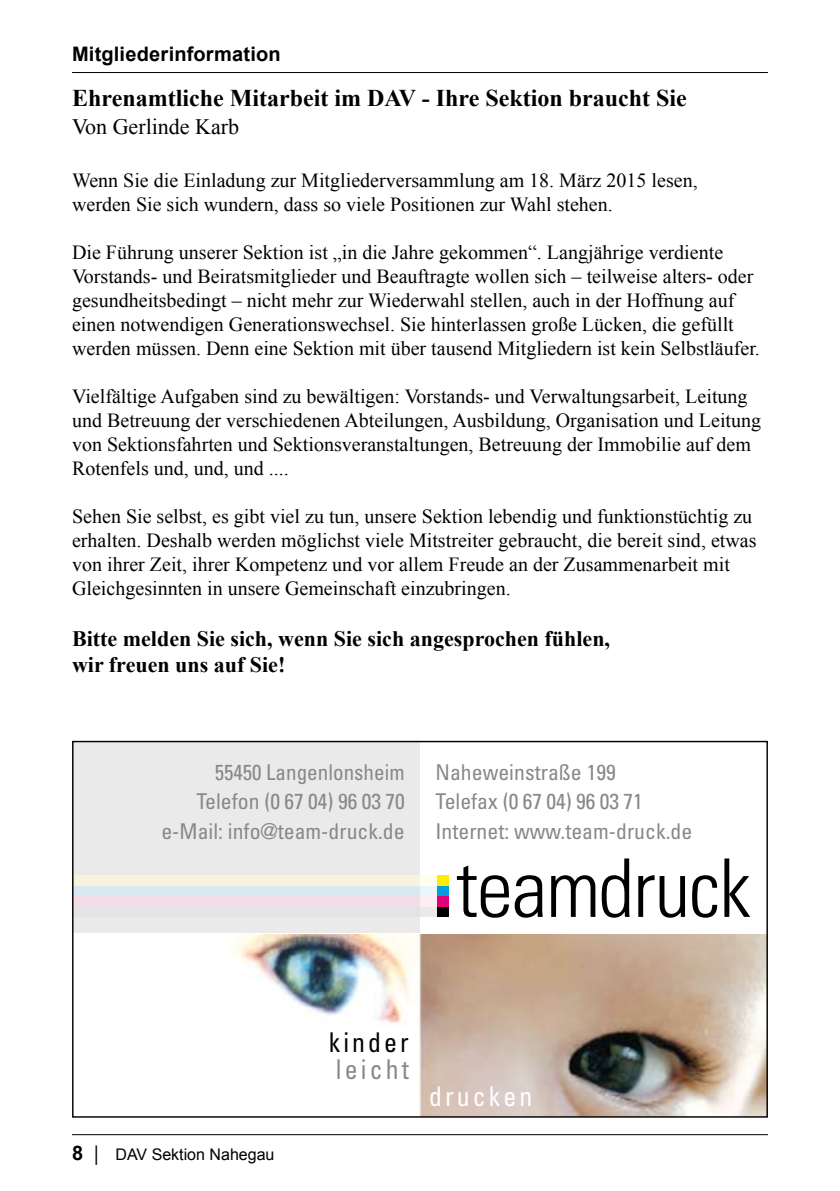
<style>
.page{position:relative;width:840px;height:1191px;background:#fff}
.page>*{position:absolute;margin:0;border:0;box-sizing:border-box;transform-origin:0 0}
.t1{font:condensed 27.2px "Univers";letter-spacing:.12em;color:#fff;scale:.95 1}
.t2{font:condensed 27.2px "Univers";letter-spacing:.12em;color:#000;scale:.95 1}
.t3{font:condensed 27.2px "Univers";letter-spacing:.12em;color:#878889;scale:.95 1}
.t4{font:700 24px "Times New Roman";color:#000}
.t5{font:700 22px/26.4px "Times New Roman";color:#000}
.t6{font:22px "Times New Roman";color:#000}
.t7{font:condensed 21.8px/29.4px "Univers";color:#878889}
.t8{font:20px/24px "Times New Roman";color:#000}
.t9{font:700 20px "Arial";letter-spacing:.01em;color:#000}
.t10{font:16px "Arial";color:#000}
.s1{font-weight:700;font-size:20px}
</style>
<div class="page">
<hr style="left:72px;top:1134px;width:695px;height:1px;background:#000">
<hr style="left:72px;top:72px;width:695px;height:1px;background:#000">
<img style="left:233px;top:934px;width:532px;height:181px">
<div style="left:73px;top:741px;width:347px;height:192px;background:#eaeaea"></div>
<div style="left:73px;top:906px;width:364px;height:10px;background:#eaeaea"></div>
<div style="left:73px;top:896px;width:364px;height:10px;background:#fceef4"></div>
<div style="left:73px;top:885px;width:364px;height:11px;background:#eaf6fc"></div>
<div style="left:73px;top:875px;width:364px;height:10px;background:#fffded"></div>
<div style="left:437px;top:906px;width:11px;height:10px;background:#000"></div>
<div style="left:437px;top:896px;width:11px;height:10px;background:#e2007a"></div>
<div style="left:437px;top:885px;width:11px;height:11px;background:#009ee0"></div>
<div style="left:437px;top:875px;width:11px;height:10px;background:#ffed00"></div>
<svg style="left:724px;top:858px;width:25px;height:59px"></svg>
<svg style="left:692px;top:875px;width:25px;height:42px"></svg>
<svg style="left:638px;top:875px;width:46px;height:42px"></svg>
<svg style="left:551px;top:875px;width:44px;height:42px"></svg>
<svg style="left:456px;top:865px;width:52px;height:52px"></svg>
<svg style="left:514px;top:875px;width:28px;height:42px"></svg>
<svg style="left:601px;top:858px;width:28px;height:59px"></svg>
<div style="left:73px;top:906px;width:347px;height:10px;background:#e3e4e5"></div>
<div style="left:73px;top:896px;width:347px;height:10px;background:#f2dde6"></div>
<div style="left:73px;top:885px;width:347px;height:11px;background:#d8e9f2"></div>
<div style="left:73px;top:875px;width:347px;height:10px;background:#f7f3dd"></div>
<p class="t9" style="left:72px;top:40px;width:210px">Mitgliederinformation</p>
<p class="t4" style="left:72px;top:82px;width:616px">Ehrenamtliche Mitarbeit im DAV - Ihre Sektion braucht Sie</p>
<p class="t6" style="left:72px;top:112px;width:169px">Von Gerlinde Karb</p>
<p class="t8" style="left:72px;top:168px;width:626px">Wenn Sie die Einladung zur Mitgliederversammlung am 18. März 2015 lesen, werden Sie sich wundern, dass so viele Positionen zur Wahl stehen.</p>
<p class="t8" style="left:72px;top:240px;width:689px">Die Führung unserer Sektion ist „in die Jahre gekommen“. Langjährige verdiente Vorstands- und Beiratsmitglieder und Beauftragte wollen sich – teilweise alters- oder gesundheitsbedingt – nicht mehr zur Wiederwahl stellen, auch in der Hoffnung auf einen notwendigen Generationswechsel. Sie hinterlassen große Lücken, die gefüllt werden müssen. Denn eine Sektion mit über tausend Mitgliedern ist kein Selbstläufer.</p>
<p class="t8" style="left:72px;top:384px;width:690px">Vielfältige Aufgaben sind zu bewältigen: Vorstands- und Verwaltungsarbeit, Leitung und Betreuung der verschiedenen Abteilungen, Ausbildung, Organisation und Leitung von Sektionsfahrten und Sektionsveranstaltungen, Betreuung der Immobilie auf dem Rotenfels und, und, und ....</p>
<p class="t8" style="left:72px;top:504px;width:685px">Sehen Sie selbst, es gibt viel zu tun, unsere Sektion lebendig und funktionstüchtig zu erhalten. Deshalb werden möglichst viele Mitstreiter gebraucht, die bereit sind, etwas von ihrer Zeit, ihrer Kompetenz und vor allem Freude an der Zusammenarbeit mit Gleichgesinnten in unsere Gemeinschaft einzubringen.</p>
<p class="t5" style="left:72px;top:624px;width:539px">Bitte melden Sie sich, wenn Sie sich angesprochen fühlen, wir freuen uns auf Sie!</p>
<p class="t7" style="left:161px;top:757px;width:245px;text-align:right">55450 Langenlonsheim<br>Telefon (0 67 04) 96 03 70 e-Mail: info@team-druck.de</p>
<p class="t7" style="left:435px;top:757px;width:258px">Naheweinstraße 199<br>Telefax (0 67 04) 96 03 71<br>Internet: www.team-druck.de</p>
<p class="t10" style="left:72px;top:1143px;width:204px"><span class="s1">8</span> │ DAV Sektion Nahegau</p>
<h1 class="t2" style="left:328px;top:1024px;width:86px">kinder</h1>
<h1 class="t3" style="left:336px;top:1052px;width:78px">leicht</h1>
<h1 class="t1" style="left:429px;top:1079px;width:110px">drucken</h1>
</div>
